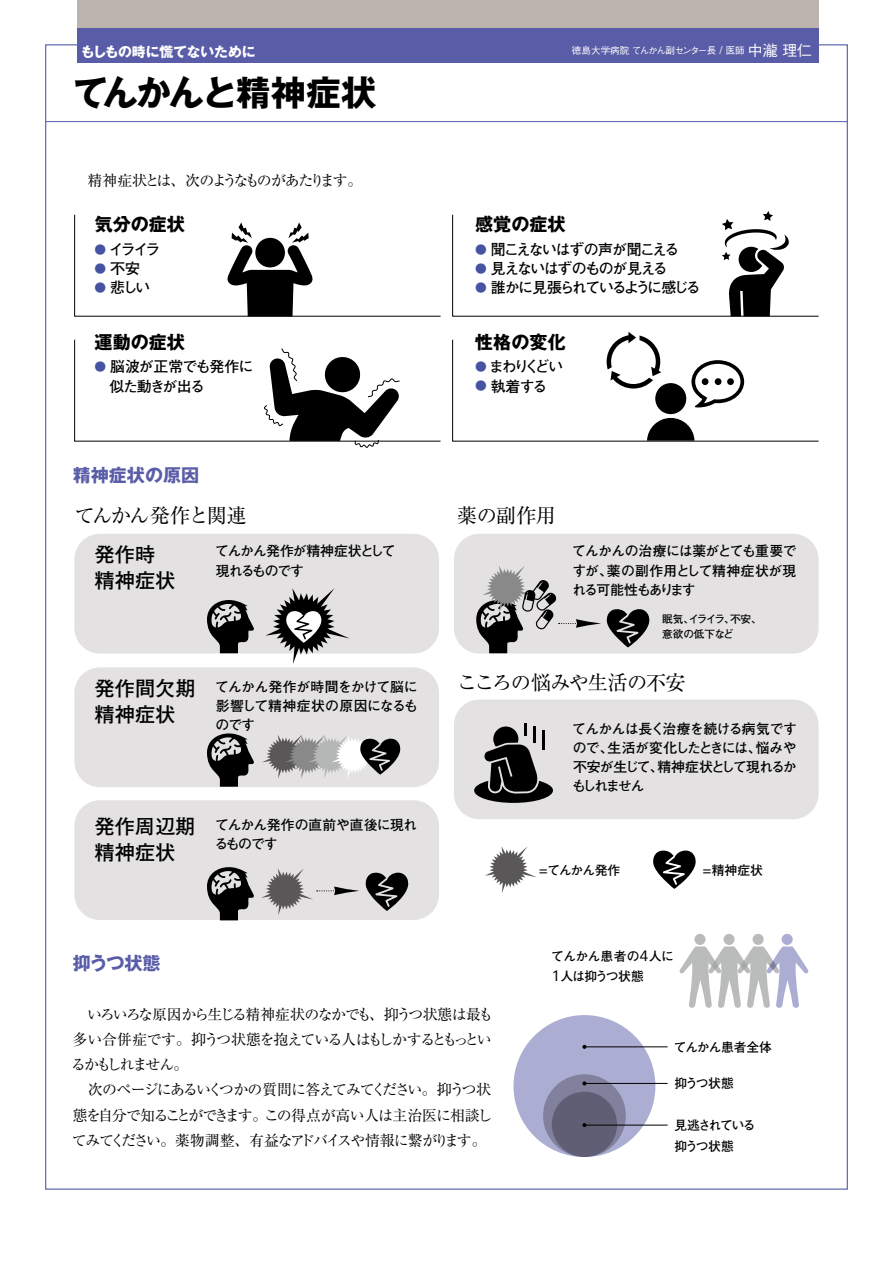
<style>
.page{position:relative;width:893px;height:1263px;background:#fff}
.page>*{position:absolute;margin:0;border:0;box-sizing:border-box;transform-origin:0 0}
.t1{font:700 35.1px "Gothic MB101 Pr 5";letter-spacing:-.045em;color:#000}
.t2{font:700 20.25px/25.5px "Futo Go B101 Pr 5";color:#000}
.t3{font:20.25px "Ryumin Pro";letter-spacing:-.045em;color:#000}
.t4{font:20.25px "Ryumin Pro";letter-spacing:-.075em;color:#000}
.t5{font:700 18px "Gothic MB101 Pr 5";color:#000}
.t6{font:700 18px "Gothic MB101 Pr 5";color:#595ca7}
.t7{font:14.85px/25.2px "Ryumin Pro";letter-spacing:-.095em;color:#000}
.t8{font:700 14.85px "Futo Go B101 Pr 5";letter-spacing:-.095em;color:#000}
.t9{font:14.85px "Ryumin Pro";letter-spacing:-.155em;color:#000}
.t10{font:700 14.85px/19.2px "Futo Go B101 Pr 5";letter-spacing:-.07em;color:#000}
.t11{font:700 14.85px "Futo Go B101 Pr 5";letter-spacing:-.13em;color:#000}
.t12{font:700 13.8px/19.2px "Futo Go B101 Pr 5";letter-spacing:-.045em;color:#000;text-align:justify}
.t13{font:700 13.8px/19.2px "Futo Go B101 Pr 5";letter-spacing:-.07em;color:#000}
.t14{font:700 13.8px "Gothic MB101 Pr 5";color:#fff}
.t15{font:700 12.75px "Futo Go B101 Pr 5";letter-spacing:-.045em;color:#000}
.t16{font:700 12.75px/20.2px "Futo Go B101 Pr 5";letter-spacing:-.025em;color:#000}
.t17{font:700 12.75px/20.2px "Futo Go B101 Pr 5";letter-spacing:-.12em;color:#000}
.t18{font:700 10.65px/14.9px "Futo Go B101 Pr 5";letter-spacing:-.02em;color:#000}
.t19{font:500 9.6px "Gothic BBB Pr 5";letter-spacing:-.065em;color:#fff}
.s1{font-size:11.7px;color:#4653a2}
.s2{font-family:"LT Univers Basic";font-weight:300;font-size:10.95px}
.s3{font-size:14.85px}
.s4{font-family:"LT Univers Basic";font-weight:400;font-size:14.55px}
</style>
<div class="page">
<hr style="left:46px;top:121px;width:801px;height:1px;background:#595ca7">
<div style="left:77px;top:28px;width:742px;height:35px;background:#595ca7"></div>
<div style="left:77px;top:0;width:742px;height:28px;background:#bbb4af"></div>
<div style="left:74px;top:534px;width:365px;height:119px;background:#e3e1e1;border-radius:26px"></div>
<div style="left:74px;top:667px;width:365px;height:120px;background:#e3e1e1;border-radius:26px"></div>
<div style="left:74px;top:800px;width:365px;height:120px;background:#e3e1e1;border-radius:26px"></div>
<div style="left:454px;top:534px;width:365px;height:119px;background:#e3e1e1;border-radius:26px"></div>
<div style="left:454px;top:699px;width:365px;height:120px;background:#e3e1e1;border-radius:26px"></div>
<div style="left:513px;top:1015px;width:142px;height:142px;background:#acadd3;border-radius:50%"></div>
<svg style="left:543px;top:1074px;width:83px;height:83px;background:#81819d"></svg>
<div style="left:552px;top:1092px;width:65px;height:65px;background:#605e74;border-radius:50%"></div>
<hr style="left:586px;top:1046px;width:82px;height:1px;background:#000">
<hr style="left:586px;top:1083px;width:82px;height:1px;background:#000">
<hr style="left:586px;top:1125px;width:82px;height:1px;background:#000">
<svg style="left:582px;top:1045px;width:4px;height:4px"></svg>
<svg style="left:582px;top:1081px;width:4px;height:4px"></svg>
<svg style="left:582px;top:1123px;width:4px;height:4px"></svg>
<svg style="left:694px;top:934px;width:12px;height:11px"></svg>
<svg style="left:723px;top:934px;width:12px;height:11px"></svg>
<svg style="left:752px;top:934px;width:12px;height:11px"></svg>
<div style="left:782px;top:934px;width:11px;height:11px;background:#acadd3;border-radius:50%"></div>
<svg style="left:679px;top:946px;width:130px;height:62px"></svg>
<svg style="left:207px;top:600px;width:47px;height:53px"></svg>
<svg style="left:207px;top:733px;width:47px;height:54px"></svg>
<svg style="left:207px;top:867px;width:47px;height:53px"></svg>
<svg style="left:265px;top:588px;width:85px;height:76px"></svg>
<svg style="left:262px;top:735px;width:138px;height:44px"></svg>
<svg style="left:365px;top:873px;width:43px;height:38px"></svg>
<svg style="left:485px;top:846px;width:52px;height:47px"></svg>
<svg style="left:653px;top:850px;width:43px;height:39px"></svg>
<svg style="left:607px;top:609px;width:43px;height:38px"></svg>
<svg style="left:261px;top:868px;width:98px;height:47px"></svg>
<svg style="left:476px;top:566px;width:125px;height:87px"></svg>
<svg style="left:452px;top:211px;width:367px;height:106px"></svg>
<svg style="left:74px;top:214px;width:367px;height:103px"></svg>
<svg style="left:452px;top:332px;width:367px;height:110px"></svg>
<svg style="left:474px;top:723px;width:79px;height:80px"></svg>
<svg style="left:74px;top:339px;width:367px;height:109px"></svg>
<p class="t14" style="left:81px;top:40px;width:176px">もしもの時に慌てないために</p>
<h1 class="t1" style="left:73px;top:63px;width:305px">てんかんと精神症状</h1>
<p class="t9" style="left:73px;top:169px;width:291px">　精神症状とは、次のようなものがあたります。</p>
<p class="t5" style="left:95px;top:209px;width:92px">気分の症状</p>
<p class="t8" style="left:95px;top:238px;width:67px"><span class="s1">●</span> イライラ</p>
<p class="t8" style="left:95px;top:257px;width:47px"><span class="s1">●</span> 不安</p>
<p class="t8" style="left:95px;top:276px;width:57px"><span class="s1">●</span> 悲しい</p>
<p class="t5" style="left:95px;top:327px;width:92px">運動の症状</p>
<p class="t10" style="left:109px;top:356px;width:145px;text-indent:-15px"><span class="s1">●</span> 脳波が正常でも発作に似た動きが出る</p>
<p class="t6" style="left:73px;top:460px;width:128px">精神症状の原因</p>
<p class="t19" style="left:572px;top:42px;width:242px">徳島大学病院てんかん副センター長 <span class="s2">/</span> 医師<span class="s3">中瀧理仁</span></p>
<p class="t5" style="left:475px;top:209px;width:92px">感覚の症状</p>
<p class="t8" style="left:475px;top:238px;width:206px"><span class="s1">●</span> 聞こえないはずの声が聞こえる</p>
<p class="t8" style="left:475px;top:257px;width:194px"><span class="s1">●</span> 見えないはずのものが見える</p>
<p class="t11" style="left:475px;top:276px;width:227px"><span class="s1">●</span> 誰かに見張られているように感じる</p>
<p class="t5" style="left:475px;top:327px;width:92px">性格の変化</p>
<p class="t8" style="left:475px;top:355px;width:90px"><span class="s1">●</span> まわりくどい</p>
<p class="t8" style="left:475px;top:374px;width:74px"><span class="s1">●</span> 執着する</p>
<h2 class="t4" style="left:74px;top:499px;width:174px">てんかん発作と関連</h2>
<h2 class="t3" style="left:457px;top:499px;width:100px">薬の副作用</h2>
<h2 class="t2" style="left:95px;top:540px;width:82px">発作時精神症状</h2>
<h2 class="t2" style="left:95px;top:674px;width:102px">発作間欠期精神症状</h2>
<h2 class="t2" style="left:95px;top:812px;width:102px">発作周辺期精神症状</h2>
<p class="t13" style="left:215px;top:541px;width:182px">てんかん発作が精神症状として現れるものです</p>
<p class="t12" style="left:572px;top:541px;width:226px">てんかんの治療には薬がとても重要ですが、薬の副作用として精神症状が現れる可能性もあります</p>
<p class="t12" style="left:215px;top:676px;width:204px">てんかん発作が時間をかけて脳に影響して精神症状の原因になるものです</p>
<p class="t12" style="left:214px;top:814px;width:205px">てんかん発作の直前や直後に現れるものです</p>
<p class="t18" style="left:662px;top:611px;width:101px">眠気、イライラ、不安、意欲の低下など</p>
<h2 class="t3" style="left:457px;top:666px;width:230px">こころの悩みや生活の不安</h2>
<p class="t12" style="left:572px;top:718px;width:226px">てんかんは長く治療を続ける病気ですので、生活が変化したときには、悩みや不安が生じて、精神症状として現れるかもしれません</p>
<p class="t15" style="left:538px;top:860px;width:83px"><span class="s4">=</span>てんかん発作</p>
<p class="t15" style="left:702px;top:860px;width:62px"><span class="s4">=</span>精神症状</p>
<p class="t6" style="left:73px;top:948px;width:90px">抑うつ状態</p>
<p class="t7" style="left:71px;top:1000px;width:424px">　いろいろな原因から生じる精神症状のなかでも、抑うつ状態は最も多い合併症です。抑うつ状態を抱えている人はもしかするともっといるかもしれません。<br>　次のページにあるいくつかの質問に答えてみてください。抑うつ状態を自分で知ることができます。この得点が高い人は主治医に相談してみてください。薬物調整、有益なアドバイスや情報に繋がります。</p>
<p class="t16" style="left:551px;top:945px;width:124px">てんかん患者の<span class="s4">4</span>人に<br><span class="s4">1</span>人は抑うつ状態</p>
<p class="t15" style="left:674px;top:1037px;width:100px">てんかん患者全体</p>
<p class="t15" style="left:674px;top:1073px;width:61px">抑うつ状態</p>
<p class="t17" style="left:674px;top:1115px;width:82px">見逃されている抑うつ状態</p>
</div>
